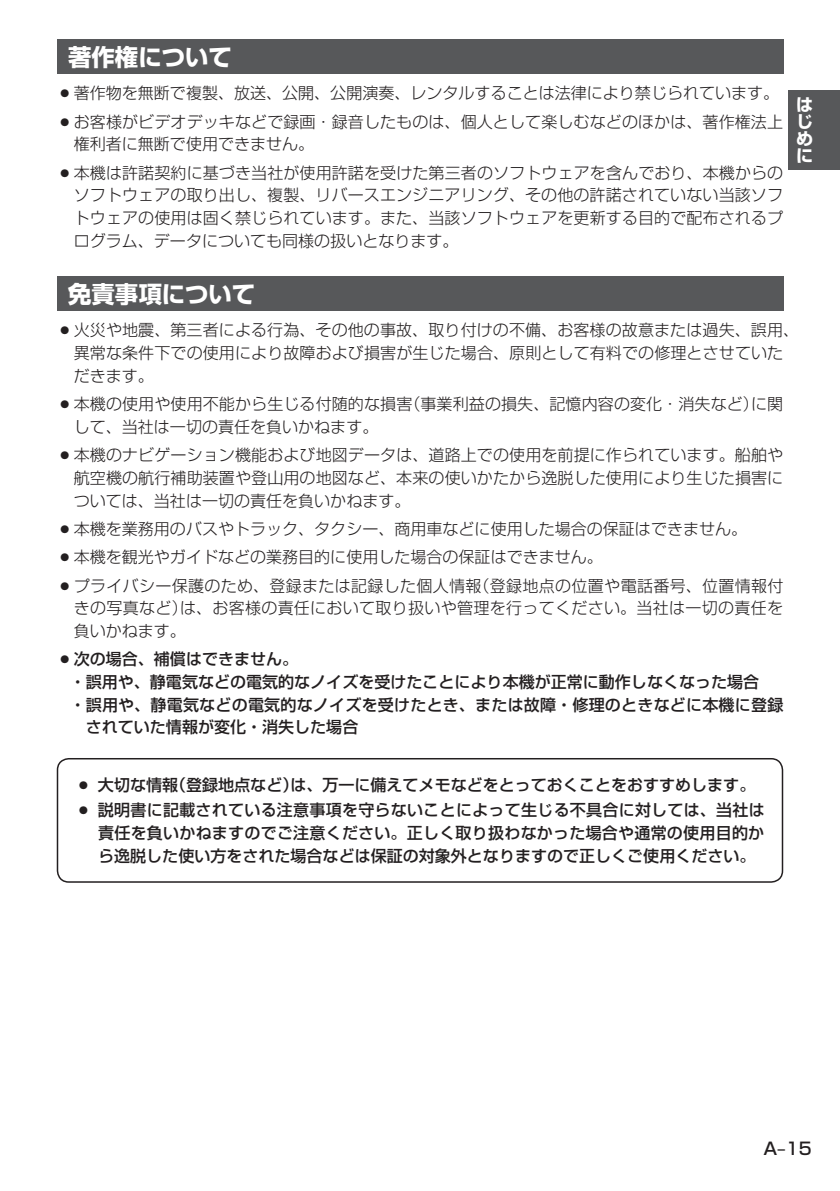
<style>
.page{position:relative;width:840px;height:1191px;background:#fff}
.page>*{position:absolute;margin:0;border:0;box-sizing:border-box;transform-origin:0 0}
.t1{font:23.4px "Shin Go Pro Bold 90 msp RKSJ H";color:#fff}
.t2{font:17px "Shin Go Pro Medium 90 msp RKSJ H";color:#231f20}
.t3{font:17px/17px "Shin Go Pro Bold 90 msp RKSJ H";color:#fff;text-align:justify}
.t4{font:16px/22.6px "Shin Go Pro Light 90 msp RKSJ H";letter-spacing:.005em;color:#231f20}
.t5{font:16px/22.6px "Shin Go Pro Medium 90 msp RKSJ H";color:#231f20;text-align:justify}
</style>
<div class="page">
<div style="left:788px;top:91px;width:51px;height:79px;background:#57585a"></div>
<div style="left:57px;top:40px;width:725px;height:34px;background:#57585a"></div>
<div style="left:57px;top:758px;width:725px;height:124px;border:2px solid #231f20;border-radius:11px"></div>
<div style="left:57px;top:277px;width:725px;height:34px;background:#57585a"></div>
<h1 class="t1" style="left:68px;top:48px;width:165px">著作権について</h1>
<p class="t4" style="left:57px;top:84px;width:723px">○著作物を無断で複製、放送、公開、公開演奏、レンタルすることは法律により禁じられています。</p>
<p class="t4" style="left:74px;top:112px;width:710px;text-indent:-17px">○お客様がビデオデッキなどで録画・録音したものは、個人として楽しむなどのほかは、著作権法上権利者に無断で使用できません。</p>
<p class="t4" style="left:74px;top:163px;width:710px;text-align:justify;text-indent:-17px">○本機は許諾契約に基づき当社が使用許諾を受けた第三者のソフトウェアを含んでおり、本機からのソフトウェアの取り出し、複製、リバースエンジニアリング、その他の許諾されていない当該ソフトウェアの使用は固く禁じられています。また、当該ソフトウェアを更新する目的で配布されるプログラム、データについても同様の扱いとなります。</p>
<p class="t3" style="left:795px;top:99px;width:18px">はじめに</p>
<h1 class="t1" style="left:68px;top:285px;width:189px">免責事項について</h1>
<p class="t4" style="left:74px;top:321px;width:726px;text-indent:-17px">○火災や地震、第三者による行為、その他の事故、取り付けの不備、お客様の故意または過失、誤用、異常な条件下での使用により故障および損害が生じた場合、原則として有料での修理とさせていただきます。</p>
<p class="t4" style="left:74px;top:395px;width:710px;text-indent:-17px">○本機の使用や使用不能から生じる付随的な損害（事業利益の損失、記憶内容の変化・消失など）に関して、当社は一切の責任を負いかねます。</p>
<p class="t4" style="left:74px;top:446px;width:710px;text-align:justify;text-indent:-17px">○本機のナビゲーション機能および地図データは、道路上での使用を前提に作られています。船舶や航空機の航行補助装置や登山用の地図など、本来の使いかたから逸脱した使用により生じた損害については、当社は一切の責任を負いかねます。</p>
<p class="t4" style="left:57px;top:520px;width:691px">○本機を業務用のバスやトラック、タクシー、商用車などに使用した場合の保証はできません。</p>
<p class="t4" style="left:57px;top:548px;width:547px">○本機を観光やガイドなどの業務目的に使用した場合の保証はできません。</p>
<p class="t4" style="left:74px;top:576px;width:710px;text-align:justify;text-indent:-17px">○プライバシー保護のため、登録または記録した個人情報（登録地点の位置や電話番号、位置情報付きの写真など）は、お客様の責任において取り扱いや管理を行ってください。当社は一切の責任を負いかねます。</p>
<p class="t5" style="left:57px;top:650px;width:243px">○次の場合、補償はできません。</p>
<p class="t5" style="left:70px;top:673px;width:690px">・ 誤用や、静電気などの電気的なノイズを受けたことにより本機が正常に動作しなくなった場合</p>
<p class="t5" style="left:70px;top:695px;width:714px">・ 誤用や、静電気などの電気的なノイズを受けたとき、または故障・修理のときなどに本機に登録</p>
<p class="t5" style="left:86px;top:718px;width:274px">されていた情報が変化・消失した場合</p>
<p class="t5" style="left:75px;top:775px;width:681px">○ 大切な情報（登録地点など）は、万一に備えてメモなどをとっておくことをおすすめします。</p>
<p class="t5" style="left:98px;top:801px;width:667px;text-indent:-23px">○ 説明書に記載されている注意事項を守らないことによって生じる不具合に対しては、当社は責任を負いかねますのでご注意ください。正しく取り扱わなかった場合や通常の使用目的から逸脱した使い方をされた場合などは保証の対象外となりますので正しくご使用ください。</p>
<p class="t2" style="left:763px;top:1142px;width:50px">A‒15</p>
</div>
